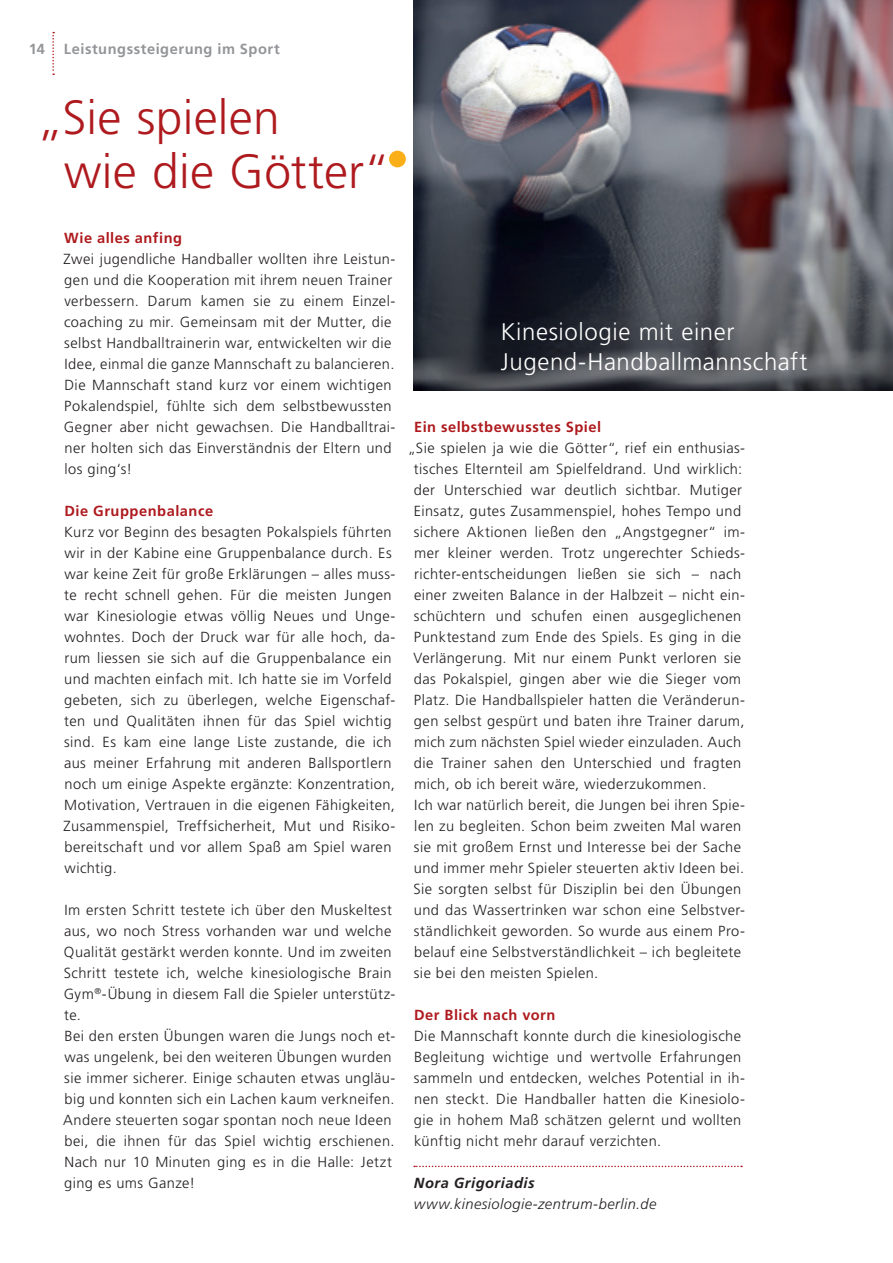
<style>
.page{position:relative;width:893px;height:1263px;background:#fff}
.page>*{position:absolute;margin:0;border:0;box-sizing:border-box;transform-origin:0 0}
.t1{font:300 48px/54px "Frutiger LT Std";letter-spacing:.005em;color:#ae1a1e}
.t2{font:300 24px/30px "Frutiger LT Std";letter-spacing:.025em;color:#fff}
.t3{font:300 14.7px/21px "Frutiger LT Std";letter-spacing:.03em;color:#231f20}
.t4{font:700 14.7px "Frutiger LT Std";letter-spacing:.035em;color:#ae1a1e}
.t5{font:italic 300 14.7px "Frutiger LT Std";letter-spacing:.03em;color:#231f20}
.t6{font:700 14.7px "Frutiger LT Std";letter-spacing:.035em;color:#939598}
.t7{font:italic 700 14.7px "Frutiger LT Std";letter-spacing:.035em;color:#231f20}
</style>
<div class="page">
<img style="left:413px;top:0;width:480px;height:390px">
<div style="left:389px;top:151px;width:17px;height:16px;background:#faaf18;border-radius:50%"></div>
<svg style="left:52px;top:32px;width:2px;height:43px"></svg>
<svg style="left:414px;top:1166px;width:328px;height:1px"></svg>
<p class="t6" style="left:29px;top:40px;width:18px">14</p>
<p class="t6" style="left:64px;top:40px;width:218px">Leistungssteigerung im Sport</p>
<h1 class="t1" style="left:64px;top:91px;width:328px;text-indent:-27px">„Sie spielen<br>wie die Götter“</h1>
<p class="t4" style="left:64px;top:229px;width:119px">Wie alles anfing</p>
<p class="t3" style="left:64px;top:249px;width:333px">Zwei jugendliche Handballer wollten ihre Leistun&shy;gen und die Kooperation mit ihrem neuen Trainer verbessern. Darum kamen sie zu einem Einzel&shy;coaching zu mir. Gemeinsam mit der Mutter, die selbst Handballtrainerin war, entwickelten wir die Idee, einmal die ganze Mannschaft zu balancieren.<br>Die Mannschaft stand kurz vor einem wichtigen Pokalendspiel, fühlte sich dem selbstbewussten Gegner aber nicht gewachsen. Die Handballtrai&shy;ner holten sich das Einverständnis der Eltern und los ging‘s!</p>
<p class="t4" style="left:64px;top:502px;width:150px">Die Gruppenbalance</p>
<p class="t3" style="left:64px;top:522px;width:333px">Kurz vor Beginn des besagten Pokalspiels führten wir in der Kabine eine Gruppenbalance durch. Es war keine Zeit für große Erklärungen – alles muss&shy;te recht schnell gehen. Für die meisten Jungen war Kinesiologie etwas völlig Neues und Unge&shy;wohntes. Doch der Druck war für alle hoch, da&shy;rum liessen sie sich auf die Gruppenbalance ein und machten einfach mit. Ich hatte sie im Vorfeld gebeten, sich zu überlegen, welche Eigenschaf&shy;ten und Qualitäten ihnen für das Spiel wichtig sind. Es kam eine lange Liste zustande, die ich aus meiner Erfahrung mit anderen Ballsportlern noch um einige Aspekte ergänzte: Konzentration, Motivation, Vertrauen in die eigenen Fähigkeiten, Zusammenspiel, Treffsicherheit, Mut und Risiko&shy;bereitschaft und vor allem Spaß am Spiel waren wichtig.</p>
<p class="t3" style="left:63px;top:900px;width:334px">Im ersten Schritt testete ich über den Muskeltest aus, wo noch Stress vorhanden war und welche Qualität gestärkt werden konnte. Und im zweiten Schritt testete ich, welche kinesiologische Brain Gym<sup>®</sup>-Übung in diesem Fall die Spieler unterstütz&shy;te.<br>Bei den ersten Übungen waren die Jungs noch et&shy;was ungelenk, bei den weiteren Übungen wurden sie immer sicherer. Einige schauten etwas ungläu&shy;big und konnten sich ein Lachen kaum verkneifen.<br>Andere steuerten sogar spontan noch neue Ideen bei, die ihnen für das Spiel wichtig erschienen.<br>Nach nur 10 Minuten ging es in die Halle: Jetzt ging es ums Ganze!</p>
<h2 class="t2" style="left:501px;top:317px;width:308px">Kinesiologie mit einer<br>Jugend-Handballmannschaft</h2>
<p class="t4" style="left:414px;top:418px;width:189px">Ein selbstbewusstes Spiel</p>
<p class="t3" style="left:413px;top:438px;width:333px;text-indent:-6px">„Sie spielen ja wie die Götter“, rief ein enthusias&shy;tisches Elternteil am Spielfeldrand. Und wirklich: der Unterschied war deutlich sichtbar. Mutiger Einsatz, gutes Zusammenspiel, hohes Tempo und sichere Aktionen ließen den „Angstgegner“ im&shy;mer kleiner werden. Trotz ungerechter Schieds&shy;richter-entscheidungen ließen sie sich – nach einer zweiten Balance in der Halbzeit – nicht ein&shy;schüchtern und schufen einen ausgeglichenen Punktestand zum Ende des Spiels. Es ging in die Verlängerung. Mit nur einem Punkt verloren sie das Pokalspiel, gingen aber wie die Sieger vom Platz. Die Handballspieler hatten die Veränderun&shy;gen selbst gespürt und baten ihre Trainer darum, mich zum nächsten Spiel wieder einzuladen. Auch die Trainer sahen den Unterschied und fragten mich, ob ich bereit wäre, wiederzukommen.<br>Ich war natürlich bereit, die Jungen bei ihren Spie&shy;len zu begleiten. Schon beim zweiten Mal waren sie mit großem Ernst und Interesse bei der Sache und immer mehr Spieler steuerten aktiv Ideen bei.<br>Sie sorgten selbst für Disziplin bei den Übungen und das Wassertrinken war schon eine Selbstver&shy;ständlichkeit geworden. So wurde aus einem Pro&shy;belauf eine Selbstverständlichkeit – ich begleitete sie bei den meisten Spielen.</p>
<p class="t4" style="left:414px;top:1006px;width:143px">Der Blick nach vorn</p>
<p class="t3" style="left:414px;top:1026px;width:333px">Die Mannschaft konnte durch die kinesiologische Begleitung wichtige und wertvolle Erfahrungen sammeln und entdecken, welches Potential in ih&shy;nen steckt. Die Handballer hatten die Kinesiolo&shy;gie in hohem Maß schätzen gelernt und wollten künftig nicht mehr darauf verzichten.</p>
<p class="t7" style="left:414px;top:1174px;width:122px">Nora Grigoriadis</p>
<p class="t5" style="left:414px;top:1196px;width:244px">www.kinesiologie-zentrum-berlin.de</p>
</div>
